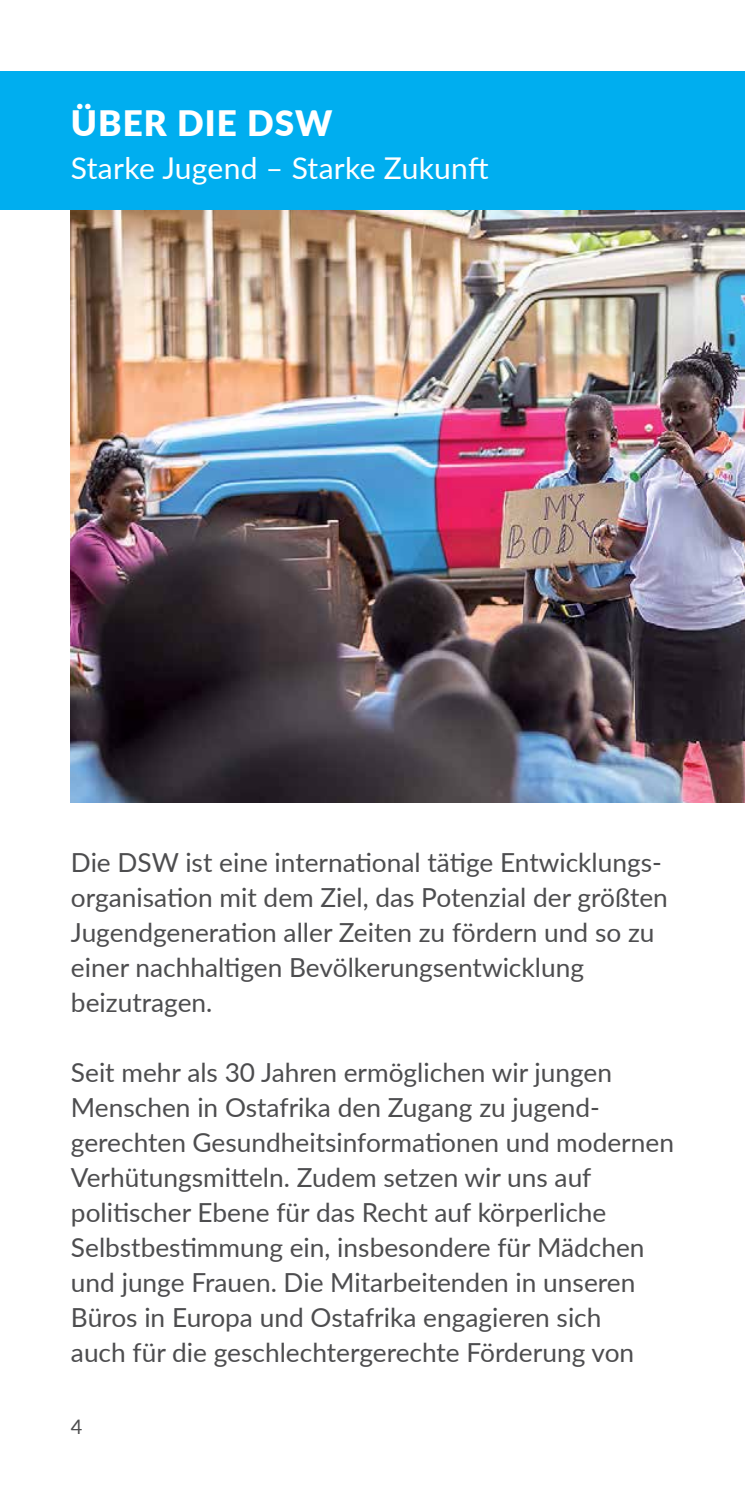
<style>
.page{position:relative;width:745px;height:1489px;background:#fff}
.page>*{position:absolute;margin:0;border:0;box-sizing:border-box;transform-origin:0 0}
.t1{font:900 35px "Lato";letter-spacing:.03em;color:#fff}
.t2{font:30px "Lato";letter-spacing:.01em;color:#fff}
.t3{font:26.25px/35px "Lato";color:#4d4d4f}
.t4{font:20px "Lato";color:#4d4d4f}
</style>
<div class="page">
<img style="left:71px;top:209px;width:673px;height:594px">
<div style="left:0;top:71px;width:744px;height:138px;background:#00aeef"></div>
<p class="t1" style="left:71px;top:97px;width:263px">ÜBER DIE DSW</p>
<p class="t2" style="left:71px;top:147px;width:419px">Starke Jugend – Starke Zukunft</p>
<p class="t3" style="left:71px;top:843px;width:598px">Die DSW ist eine international tätige Entwicklungs&shy;organisation mit dem Ziel, das Potenzial der größten Jugendgeneration aller Zeiten zu fördern und so zu einer nachhaltigen Bevölkerungsentwicklung beizutragen.</p>
<p class="t3" style="left:71px;top:1053px;width:604px">Seit mehr als 30 Jahren ermöglichen wir jungen Menschen in Ostafrika den Zugang zu jugend&shy;gerechten Gesundheitsinformationen und modernen Verhütungsmitteln. Zudem setzen wir uns auf politischer Ebene für das Recht auf körperliche Selbstbestimmung ein, insbesondere für Mädchen und junge Frauen. Die Mitarbeitenden in unseren Büros in Europa und Ostafrika engagieren sich<br>auch für die geschlechtergerechte Förderung von</p>
<p class="t4" style="left:71px;top:1412px;width:13px">4</p>
</div>
